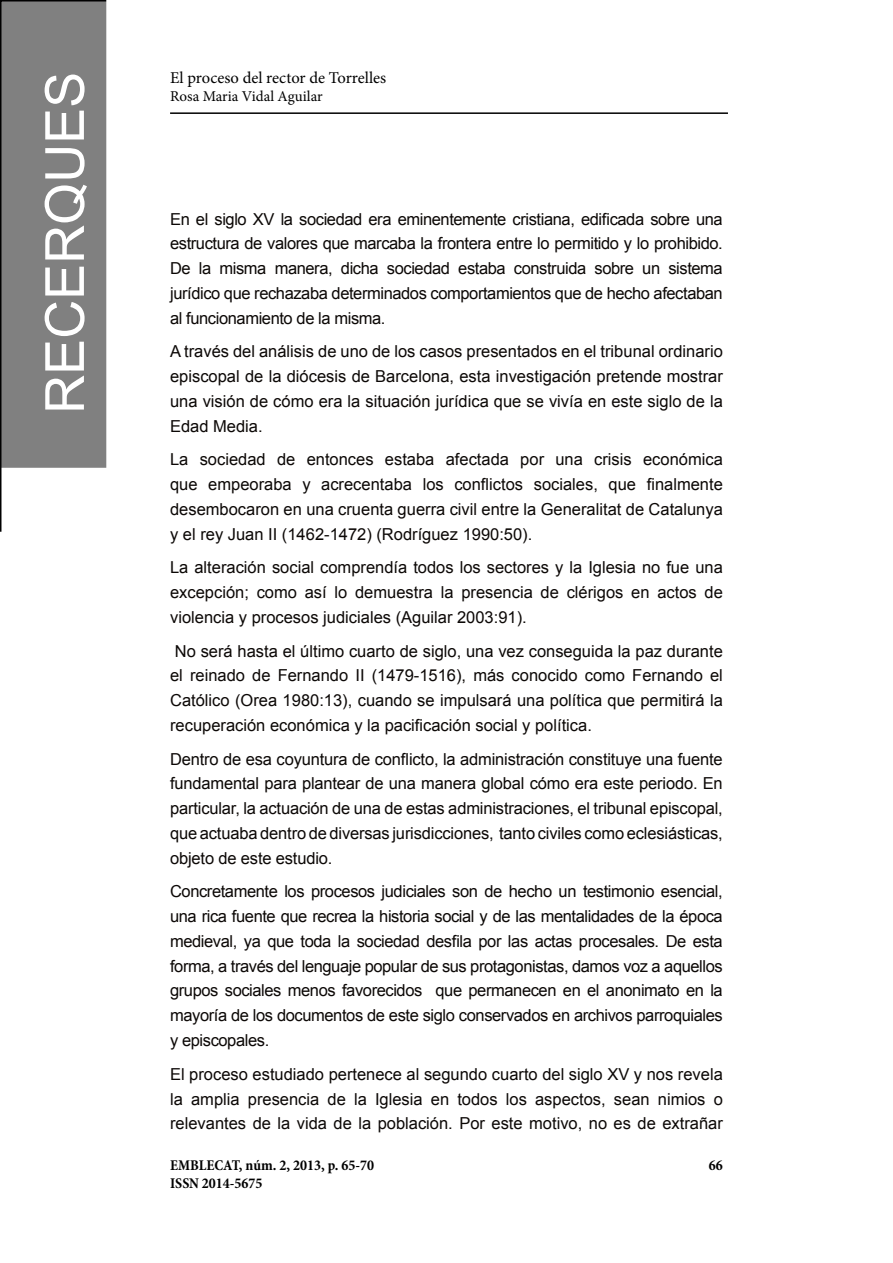
<style>
.page{position:relative;width:893px;height:1263px;background:#fff}
.page>*{position:absolute;margin:0;border:0;box-sizing:border-box;transform-origin:0 0}
.t1{font:54px "Arial";color:#fff}
.Per_defecte{font:16.5px/24.8px "Arial";color:#0c0806;text-align:justify}
.t2{font:16.5px "Minion Pro";color:#000}
.t3{font:700 condensed 15px "Minion Pro";color:#000}
.t4{font:15px "Minion Pro";color:#000}
</style>
<div class="page">
<svg style="left:0;top:0;width:107px;height:532px"></svg>
<div style="left:0;top:0;width:106px;height:468px;background:#808080"></div>
<hr style="left:170px;top:112px;width:558px;height:2px;background:#000">
<h1 class="t1" style="left:30px;top:414px;width:344px;rotate:-90deg">RECERQUES</h1>
<p class="t2" style="left:170px;top:67px;width:218px">El proceso del rector de Torrelles</p>
<p class="t4" style="left:170px;top:86px;width:154px">Rosa Maria Vidal Aguilar</p>
<p class="Per_defecte" style="left:170px;top:207px;width:554px">En el siglo XV la sociedad era eminentemente cristiana, edificada sobre una estructura de valores que marcaba la frontera entre lo permitido y lo prohibido.<br>De la misma manera, dicha sociedad estaba construida sobre un sistema jurídico que rechazaba determinados comportamientos que de hecho afectaban al funcionamiento de la misma.</p>
<p class="Per_defecte" style="left:170px;top:339px;width:554px">A través del análisis de uno de los casos presentados en el tribunal ordinario episcopal de la diócesis de Barcelona, esta investigación pretende mostrar una visión de cómo era la situación jurídica que se vivía en este siglo de la Edad Media.</p>
<p class="Per_defecte" style="left:170px;top:447px;width:554px">La sociedad de entonces estaba afectada por una crisis económica que empeoraba y acrecentaba los conflictos sociales, que finalmente desembocaron en una cruenta guerra civil entre la Generalitat de Catalunya y el rey Juan II (1462-1472) (Rodríguez 1990:50).</p>
<p class="Per_defecte" style="left:170px;top:555px;width:554px">La alteración social comprendía todos los sectores y la Iglesia no fue una excepción; como así lo demuestra la presencia de clérigos en actos de violencia y procesos judiciales (Aguilar 2003:91).</p>
<p class="Per_defecte" style="left:170px;top:639px;width:554px">No será hasta el último cuarto de siglo, una vez conseguida la paz durante el reinado de Fernando II (1479-1516), más conocido como Fernando el Católico (Orea 1980:13), cuando se impulsará una política que permitirá la recuperación económica y la pacificación social y política.</p>
<p class="Per_defecte" style="left:170px;top:747px;width:554px">Dentro de esa coyuntura de conflicto, la administración constituye una fuente fundamental para plantear de una manera global cómo era este periodo. En particular, la actuación de una de estas administraciones, el tribunal episcopal, que actuaba dentro de diversas jurisdicciones, tanto civiles como eclesiásticas, objeto de este estudio.</p>
<p class="Per_defecte" style="left:170px;top:879px;width:554px">Concretamente los procesos judiciales son de hecho un testimonio esencial, una rica fuente que recrea la historia social y de las mentalidades de la época medieval, ya que toda la sociedad desfila por las actas procesales. De esta forma, a través del lenguaje popular de sus protagonistas, damos voz a aquellos grupos sociales menos favorecidos que permanecen en el anonimato en la mayoría de los documentos de este siglo conservados en archivos parroquiales y episcopales.</p>
<p class="Per_defecte" style="left:170px;top:1062px;width:554px">El proceso estudiado pertenece al segundo cuarto del siglo XV y nos revela la amplia presencia de la Iglesia en todos los aspectos, sean nimios o relevantes de la vida de la población. Por este motivo, no es de extrañar</p>
<p class="t3" style="left:170px;top:1155px;width:206px">EMBLECAT, núm. 2, 2013, p. 65-70</p>
<p class="t3" style="left:709px;top:1155px;width:15px">66</p>
<p class="t3" style="left:170px;top:1173px;width:94px">ISSN 2014-5675</p>
</div>
